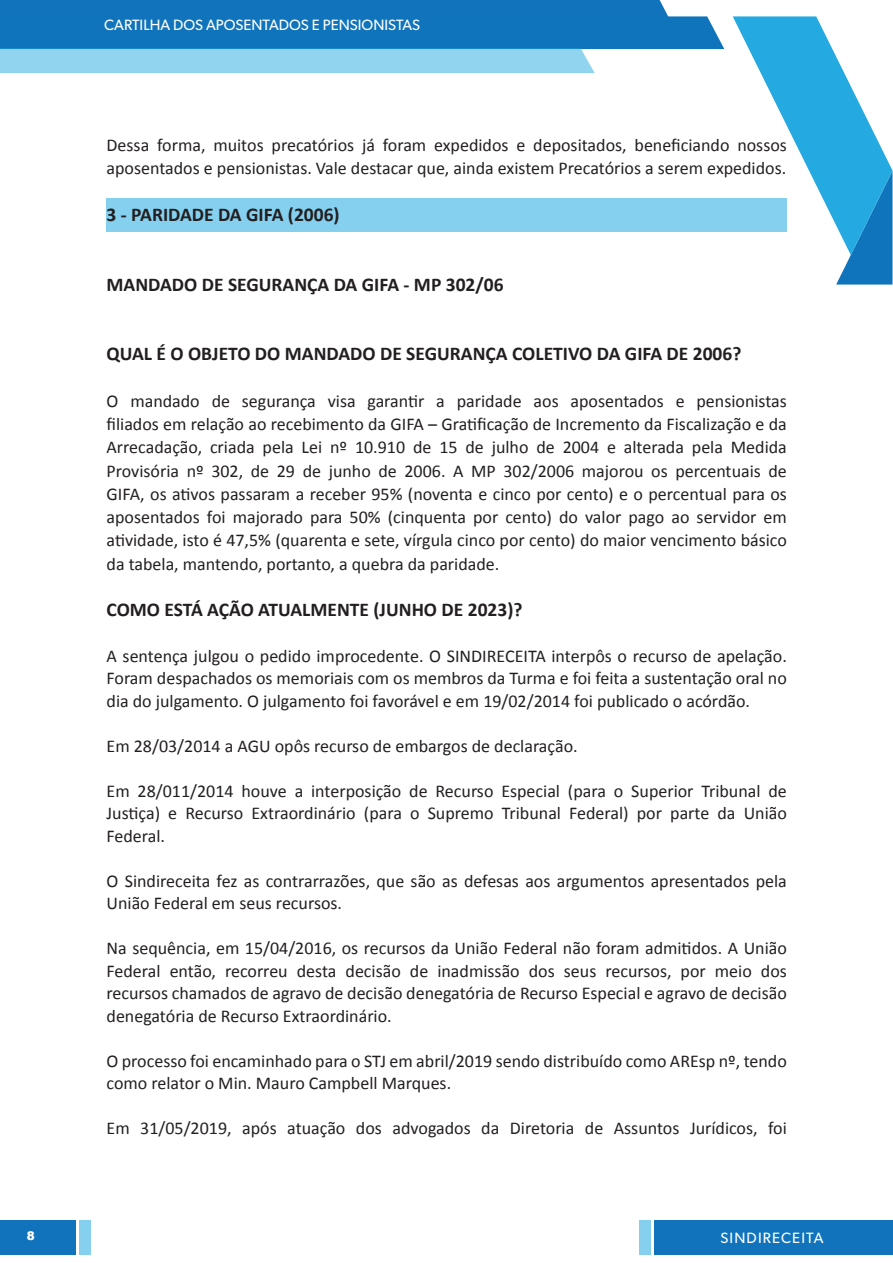
<style>
.page{position:relative;width:893px;height:1263px;background:#fff}
.page>*{position:absolute;margin:0;border:0;box-sizing:border-box;transform-origin:0 0}
.t1{font:700 19.5px "Calibri";color:#231f20}
.t2{font:18px/22.5px "Calibri";color:#231f20;text-align:justify}
.t3{font:15px "Gibson";color:#fff}
.t4{font:15px "Gibson";letter-spacing:.075em;color:#fff}
.t5{font:900 12px "Arial";color:#fff}
</style>
<div class="page">
<div style="left:0;top:1220px;width:76px;height:35px;background:#1073bb"></div>
<div style="left:79px;top:1220px;width:11px;height:35px;background:#85d0ef"></div>
<div style="left:655px;top:1220px;width:238px;height:35px;background:#1073bb"></div>
<div style="left:639px;top:1220px;width:12px;height:35px;background:#85d0ef"></div>
<svg style="left:733px;top:16px;width:159px;height:269px"></svg>
<svg style="left:0;top:0;width:724px;height:73px;background:#4699cf"></svg>
<div style="left:106px;top:198px;width:681px;height:34px;background:#85d0ef"></div>
<p class="t3" style="left:104px;top:16px;width:317px">CARTILHA DOS APOSENTADOS E PENSIONISTAS</p>
<p class="t2" style="left:107px;top:133px;width:682px;line-height:23.2px">Dessa forma, muitos precatórios já foram expedidos e depositados, beneficiando nossos aposentados e pensionistas. Vale destacar que, ainda existem Precatórios a serem expedidos.</p>
<p class="t1" style="left:107px;top:202px;width:235px">3 - PARIDADE DA GIFA (2006)</p>
<p class="t1" style="left:107px;top:272px;width:399px">MANDADO DE SEGURANÇA DA GIFA - MP 302/06</p>
<p class="t1" style="left:107px;top:341px;width:636px">QUAL É O OBJETO DO MANDADO DE SEGURANÇA COLETIVO DA GIFA DE 2006?</p>
<p class="t2" style="left:107px;top:389px;width:682px;line-height:23.2px">O mandado de segurança visa garantir a paridade aos aposentados e pensionistas filiados em relação ao recebimento da GIFA – Gratificação de Incremento da Fiscalização e da Arrecadação, criada pela Lei nº 10.910 de 15 de julho de 2004 e alterada pela Medida Provisória nº 302, de 29 de junho de 2006. A MP 302/2006 majorou os percentuais de GIFA, os ativos passaram a receber 95% (noventa e cinco por cento) e o percentual para os aposentados foi majorado para 50% (cinquenta por cento) do valor pago ao servidor em atividade, isto é 47,5% (quarenta e sete, vírgula cinco por cento) do maior vencimento básico da tabela, mantendo, portanto, a quebra da paridade.</p>
<p class="t1" style="left:107px;top:597px;width:417px">COMO ESTÁ AÇÃO ATUALMENTE (JUNHO DE 2023)?</p>
<p class="t2" style="left:107px;top:645px;width:682px">A sentença julgou o pedido improcedente. O SINDIRECEITA interpôs o recurso de apelação.<br>Foram despachados os memoriais com os membros da Turma e foi feita a sustentação oral no dia do julgamento. O julgamento foi favorável e em 19/02/2014 foi publicado o acórdão.</p>
<p class="t2" style="left:107px;top:735px;width:473px">Em 28/03/2014 a AGU opôs recurso de embargos de declaração.</p>
<p class="t2" style="left:107px;top:780px;width:682px">Em 28/011/2014 houve a interposição de Recurso Especial (para o Superior Tribunal de Justiça) e Recurso Extraordinário (para o Supremo Tribunal Federal) por parte da União Federal.</p>
<p class="t2" style="left:107px;top:870px;width:682px">O Sindireceita fez as contrarrazões, que são as defesas aos argumentos apresentados pela<br>União Federal em seus recursos.</p>
<p class="t2" style="left:107px;top:937px;width:682px">Na sequência, em 15/04/2016, os recursos da União Federal não foram admitidos. A União Federal então, recorreu desta decisão de inadmissão dos seus recursos, por meio dos recursos chamados de agravo de decisão denegatória de Recurso Especial e agravo de decisão denegatória de Recurso Extraordinário.</p>
<p class="t2" style="left:107px;top:1050px;width:682px">O processo foi encaminhado para o STJ em abril/2019 sendo distribuído como AREsp nº, tendo como relator o Min. Mauro Campbell Marques.</p>
<p class="t2" style="left:107px;top:1117px;width:682px">Em 31/05/2019, após atuação dos advogados da Diretoria de Assuntos Jurídicos, foi</p>
<p class="t5" style="left:27px;top:1227px;width:10px">8</p>
<p class="t4" style="left:720px;top:1229px;width:105px">SINDIRECEITA</p>
</div>
